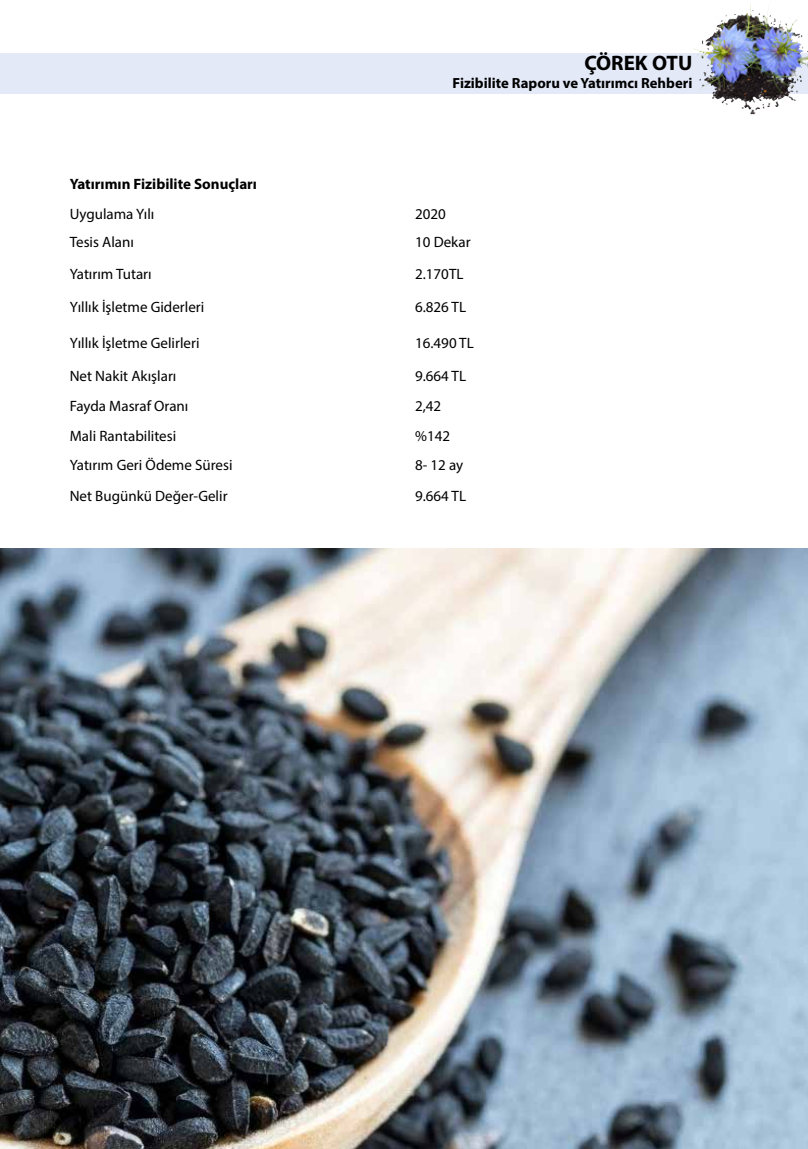
<style>
.page{position:relative;width:808px;height:1149px;background:#fff}
.page>*{position:absolute;margin:0;border:0;box-sizing:border-box;transform-origin:0 0}
.t1{font:700 21px "Myriad Pro";color:#000}
.t2{font:15px "Myriad Pro";color:#000}
.t3{font:700 15px "Myriad Pro";color:#000}
.t4{font:700 14.7px "Myriad Pro";color:#000}
</style>
<div class="page">
<div style="left:0;top:53px;width:808px;height:41px;background:#e3e9f7"></div>
<img style="left:694px;top:4px;width:78px;height:52px">
<img style="left:0;top:549px;width:808px;height:599px">
<h1 class="t1" style="left:584px;top:49px;width:110px">ÇÖREK OTU</h1>
<p class="t4" style="left:452px;top:73px;width:241px">Fizibilite Raporu ve Yatırımcı Rehberi</p>
<p class="t3" style="left:70px;top:174px;width:189px">Yatırımın Fizibilite Sonuçları</p>
<p class="t2" style="left:70px;top:204px;width:86px">Uygulama Yılı</p>
<p class="t2" style="left:415px;top:204px;width:32px">2020</p>
<p class="t2" style="left:70px;top:233px;width:66px">Tesis Alanı</p>
<p class="t2" style="left:415px;top:233px;width:57px">10 Dekar</p>
<p class="t2" style="left:70px;top:265px;width:83px">Yatırım Tutarı</p>
<p class="t2" style="left:415px;top:265px;width:50px">2.170TL</p>
<p class="t2" style="left:70px;top:298px;width:136px">Yıllık İşletme Giderleri</p>
<p class="t2" style="left:415px;top:298px;width:52px">6.826 TL</p>
<p class="t2" style="left:70px;top:333px;width:131px">Yıllık İşletme Gelirleri</p>
<p class="t2" style="left:415px;top:333px;width:60px">16.490 TL</p>
<p class="t2" style="left:70px;top:366px;width:108px">Net Nakit Akışları</p>
<p class="t2" style="left:415px;top:366px;width:52px">9.664 TL</p>
<p class="t2" style="left:70px;top:396px;width:120px">Fayda Masraf Oranı</p>
<p class="t2" style="left:415px;top:396px;width:28px">2,42</p>
<p class="t2" style="left:70px;top:426px;width:108px">Mali Rantabilitesi</p>
<p class="t2" style="left:415px;top:426px;width:36px">%142</p>
<p class="t2" style="left:70px;top:455px;width:164px">Yatırım Geri Ödeme Süresi</p>
<p class="t2" style="left:415px;top:455px;width:50px">8- 12 ay</p>
<p class="t2" style="left:70px;top:486px;width:159px">Net Bugünkü Değer-Gelir</p>
<p class="t2" style="left:415px;top:486px;width:52px">9.664 TL</p>
</div>
